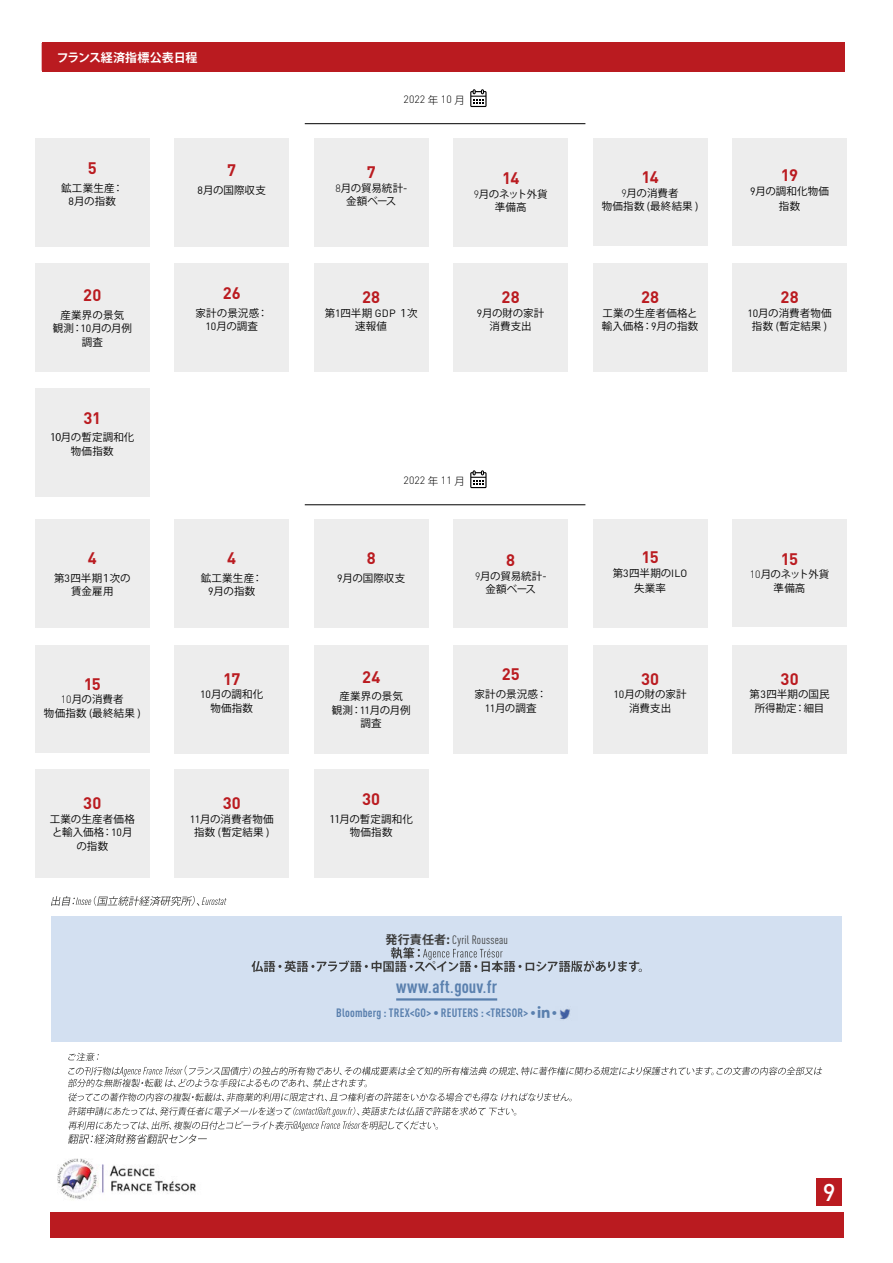
<style>
.page{position:relative;width:893px;height:1263px;background:#fff}
.page>*{position:absolute;margin:0;border:0;box-sizing:border-box;transform-origin:0 0}
.t1{font:500 24px "DIN Pro";color:#fff}
.t2{font:700 condensed 18px "DIN Pro";letter-spacing:.005em;color:#5a80ae}
.t3{font:700 16.5px "DIN Pro";letter-spacing:.01em;color:#ba1b20}
.t4{font:700 condensed 12px "DIN Pro";letter-spacing:.015em;color:#5a80ae}
.t5{font:condensed 12px "DIN Pro";letter-spacing:.02em;color:#3c3c3b}
.t6{font:700 12px "Koz Go Pro";letter-spacing:-.02em;color:#fff}
.t7{font:10.5px/13.5px "Koz Go Pro";letter-spacing:.01em;color:#000;text-align:center}
.t8{font:10.5px/13.5px "Koz Go Pro";letter-spacing:-.015em;color:#000;text-align:center}
.t9{font:10.5px/13.5px "Koz Go Pro";letter-spacing:-.04em;color:#000;text-align:center}
.t10{font:10.5px/13.5px "Koz Go Pro";letter-spacing:-.01em;color:#000;text-align:center}
.t11{font:300 10.5px "DIN Pro";color:#000}
.s1{font-family:"DIN Pro"}
.s2{font-family:"DIN Pro";font-weight:300}
.s3{font-family:"DIN Pro";color:#010202}
.s4{font-family:"Koz Go Pro"}
.s5{font-family:"DIN Pro";font-weight:300;color:#010202}
.s6{color:#010202}
.s7{font-family:"Koz Go Pro";font-weight:700;font-stretch:normal}
.s8{font-weight:400;font-stretch:normal}
</style>
<div class="page">
<img style="left:57px;top:1158px;width:139px;height:42px">
<div style="left:816px;top:1178px;width:26px;height:28px;background:#ba1b20"></div>
<div style="left:50px;top:1212px;width:794px;height:25px;background:#ba1b20"></div>
<div style="left:42px;top:43px;width:802px;height:29px;background:#ba1b20"></div>
<svg style="left:51px;top:896px;width:176px;height:10px"></svg>
<svg style="left:68px;top:1053px;width:754px;height:34px"></svg>
<svg style="left:68px;top:1093px;width:504px;height:8px"></svg>
<svg style="left:68px;top:1107px;width:448px;height:37px"></svg>
<div style="left:51px;top:916px;width:791px;height:126px;background:#d3e0f1"></div>
<hr style="left:396px;top:998px;width:101px;height:2px;background:#5a80ae">
<svg style="left:251px;top:947px;width:391px;height:25px"></svg>
<img style="left:560px;top:1009px;width:10px;height:11px">
<hr style="left:305px;top:504px;width:280px;height:1px;background:#000">
<svg style="left:470px;top:470px;width:17px;height:18px"></svg>
<div style="left:314px;top:520px;width:114px;height:108px;background:#ededed"></div>
<div style="left:175px;top:520px;width:114px;height:108px;background:#ededed"></div>
<div style="left:732px;top:520px;width:115px;height:107px;background:#ededed"></div>
<div style="left:593px;top:520px;width:114px;height:108px;background:#ededed"></div>
<div style="left:454px;top:520px;width:114px;height:108px;background:#ededed"></div>
<div style="left:35px;top:520px;width:114px;height:108px;background:#ededed"></div>
<div style="left:314px;top:645px;width:114px;height:108px;background:#ededed"></div>
<div style="left:454px;top:645px;width:114px;height:108px;background:#ededed"></div>
<div style="left:593px;top:645px;width:114px;height:108px;background:#ededed"></div>
<div style="left:35px;top:645px;width:114px;height:107px;background:#ededed"></div>
<div style="left:175px;top:645px;width:114px;height:108px;background:#ededed"></div>
<div style="left:732px;top:645px;width:115px;height:108px;background:#ededed"></div>
<div style="left:35px;top:769px;width:114px;height:108px;background:#ededed"></div>
<hr style="left:305px;top:123px;width:280px;height:1px;background:#000">
<svg style="left:470px;top:89px;width:17px;height:18px"></svg>
<div style="left:314px;top:139px;width:114px;height:108px;background:#ededed"></div>
<div style="left:175px;top:139px;width:114px;height:108px;background:#ededed"></div>
<div style="left:593px;top:139px;width:114px;height:107px;background:#ededed"></div>
<div style="left:454px;top:139px;width:114px;height:108px;background:#ededed"></div>
<div style="left:35px;top:139px;width:114px;height:108px;background:#ededed"></div>
<div style="left:732px;top:139px;width:115px;height:107px;background:#ededed"></div>
<div style="left:175px;top:264px;width:114px;height:108px;background:#ededed"></div>
<div style="left:454px;top:264px;width:114px;height:108px;background:#ededed"></div>
<div style="left:314px;top:264px;width:114px;height:108px;background:#ededed"></div>
<div style="left:593px;top:264px;width:114px;height:108px;background:#ededed"></div>
<div style="left:35px;top:264px;width:114px;height:108px;background:#ededed"></div>
<div style="left:732px;top:264px;width:115px;height:108px;background:#ededed"></div>
<div style="left:35px;top:388px;width:114px;height:108px;background:#ededed"></div>
<div style="left:175px;top:769px;width:114px;height:108px;background:#ededed"></div>
<div style="left:314px;top:769px;width:114px;height:108px;background:#ededed"></div>
<p class="t6" style="left:57px;top:50px;width:142px">フランス経済指標公表日程</p>
<h3 class="t3" style="left:88px;top:154px;width:10px">5</h3>
<p class="t7" style="left:61px;top:182px;width:64px">鉱工業生産：<br><span class="s1">8</span>月の指数</p>
<h3 class="t3" style="left:83px;top:281px;width:20px">20</h3>
<p class="t7" style="left:53px;top:308px;width:81px">産業界の景気<br>観測：<span class="s1">10</span>月の月例調査</p>
<h3 class="t3" style="left:83px;top:404px;width:19px">31</h3>
<p class="t7" style="left:50px;top:431px;width:86px">10月の暫定調和化物価指数</p>
<h3 class="t3" style="left:88px;top:544px;width:10px">4</h3>
<p class="t7" style="left:54px;top:572px;width:78px">第<span class="s1">3</span>四半期１次の賃金雇用</p>
<h3 class="t3" style="left:84px;top:670px;width:19px">15</h3>
<p class="t7" style="left:44px;top:693px;width:98px"><span class="s2">10</span>月の消費者<br>物価指数 (最終結果 )</p>
<h3 class="t3" style="left:83px;top:789px;width:20px">30</h3>
<p class="t7" style="left:50px;top:812px;width:87px">工業の生産者価格と輸入価格：<span class="s3">10</span>月の指数</p>
<h3 class="t3" style="left:227px;top:157px;width:10px">7</h3>
<p class="t7" style="left:198px;top:184px;width:70px"><span class="s1">8</span>月の国際収支</p>
<h3 class="t3" style="left:223px;top:279px;width:20px">26</h3>
<p class="t7" style="left:196px;top:306px;width:74px">家計の景況感：<br><span class="s1">10</span>月の調査</p>
<h3 class="t3" style="left:227px;top:544px;width:10px">4</h3>
<p class="t7" style="left:201px;top:572px;width:64px">鉱工業生産：<br><span class="s1">9</span>月の指数</p>
<h3 class="t3" style="left:223px;top:665px;width:19px">17</h3>
<p class="t7" style="left:200px;top:688px;width:65px"><span class="s1">10</span>月の調和化物価指数</p>
<h3 class="t3" style="left:223px;top:789px;width:20px">30</h3>
<p class="t7" style="left:190px;top:812px;width:85px"><span class="s3">11</span>月の消費者物価指数 (暫定結果 )</p>
<p class="t11" style="left:404px;top:91px;width:63px">2022 <span class="s4">年</span> 10 <span class="s4">月</span></p>
<h3 class="t3" style="left:367px;top:159px;width:10px">7</h3>
<p class="t8" style="left:335px;top:182px;width:73px"><span class="s5">8</span>月の貿易統計-金額ベース</p>
<h3 class="t3" style="left:502px;top:165px;width:19px">14</h3>
<p class="t9" style="left:474px;top:187px;width:75px"><span class="s2">9</span>月のネット外貨準備高</p>
<h3 class="t3" style="left:362px;top:283px;width:20px">28</h3>
<p class="t7" style="left:325px;top:306px;width:94px">第<span class="s3">1</span>四半期 <span class="s3">GDP</span> <span class="s6">１</span>次速報値</p>
<h3 class="t3" style="left:502px;top:283px;width:20px">28</h3>
<p class="t10" style="left:477px;top:306px;width:69px"><span class="s3">9</span>月の財の家計消費支出</p>
<h3 class="t3" style="left:641px;top:164px;width:19px">14</h3>
<p class="t7" style="left:602px;top:187px;width:98px"><span class="s2">9</span>月の消費者<br>物価指数 (最終結果 )</p>
<h3 class="t3" style="left:641px;top:283px;width:20px">28</h3>
<p class="t7" style="left:602px;top:306px;width:98px;text-align:left">工業の生産者価格と輸入価格：<span class="s3">9</span>月の指数</p>
<h3 class="t3" style="left:781px;top:161px;width:19px">19</h3>
<p class="t7" style="left:750px;top:183px;width:80px;line-height:15.8px"><span class="s1">9</span>月の調和化物価指数</p>
<h3 class="t3" style="left:780px;top:283px;width:20px">28</h3>
<p class="t7" style="left:747px;top:306px;width:86px"><span class="s3">10</span>月の消費者物価指数 (暫定結果 )</p>
<p class="t11" style="left:404px;top:472px;width:63px">2022 <span class="s4">年</span> 11 <span class="s4">月</span></p>
<h3 class="t3" style="left:367px;top:544px;width:10px">8</h3>
<p class="t7" style="left:337px;top:572px;width:70px"><span class="s1">9</span>月の国際収支</p>
<h3 class="t3" style="left:506px;top:546px;width:10px">8</h3>
<p class="t8" style="left:475px;top:569px;width:73px"><span class="s5">9</span>月の貿易統計-金額ベース</p>
<h3 class="t3" style="left:362px;top:663px;width:20px">24</h3>
<p class="t7" style="left:332px;top:690px;width:80px">産業界の景気<br>観測：<span class="s1">11</span>月の月例調査</p>
<h3 class="t3" style="left:362px;top:785px;width:20px">30</h3>
<p class="t7" style="left:329px;top:812px;width:85px">11月の暫定調和化物価指数</p>
<h3 class="t3" style="left:502px;top:661px;width:19px">25</h3>
<p class="t7" style="left:474px;top:688px;width:74px">家計の景況感：<br><span class="s1">11</span>月の調査</p>
<p class="t5" style="left:385px;top:931px;width:124px"><span class="s7">発行責任者:</span> Cyril Rousseau</p>
<h2 class="t2" style="left:396px;top:973px;width:102px">www<span class="s8">.</span>aft<span class="s8">.</span>gouv<span class="s8">.</span>fr</h2>
<p class="t4" style="left:336px;top:1004px;width:201px">Bloomberg : TREX&lt;GO&gt; • REUTERS : &lt;TRESOR&gt; •</p>
<p class="t4" style="left:552px;top:1004px;width:7px">•</p>
<h3 class="t3" style="left:641px;top:543px;width:19px">15</h3>
<p class="t7" style="left:613px;top:565px;width:76px;line-height:15.8px">第<span class="s1">3</span>四半期の<span class="s1">ILO</span>失業率</p>
<h3 class="t3" style="left:641px;top:665px;width:20px">30</h3>
<p class="t10" style="left:614px;top:688px;width:75px"><span class="s3">10</span>月の財の家計消費支出</p>
<h3 class="t3" style="left:781px;top:545px;width:19px">15</h3>
<p class="t9" style="left:750px;top:568px;width:81px"><span class="s2">10</span>月のネット外貨準備高</p>
<h3 class="t3" style="left:780px;top:665px;width:20px">30</h3>
<p class="t7" style="left:749px;top:688px;width:82px">第<span class="s1">3</span>四半期の国民所得勘定：細目</p>
<h1 class="t1" style="left:823px;top:1173px;width:14px">9</h1>
</div>
